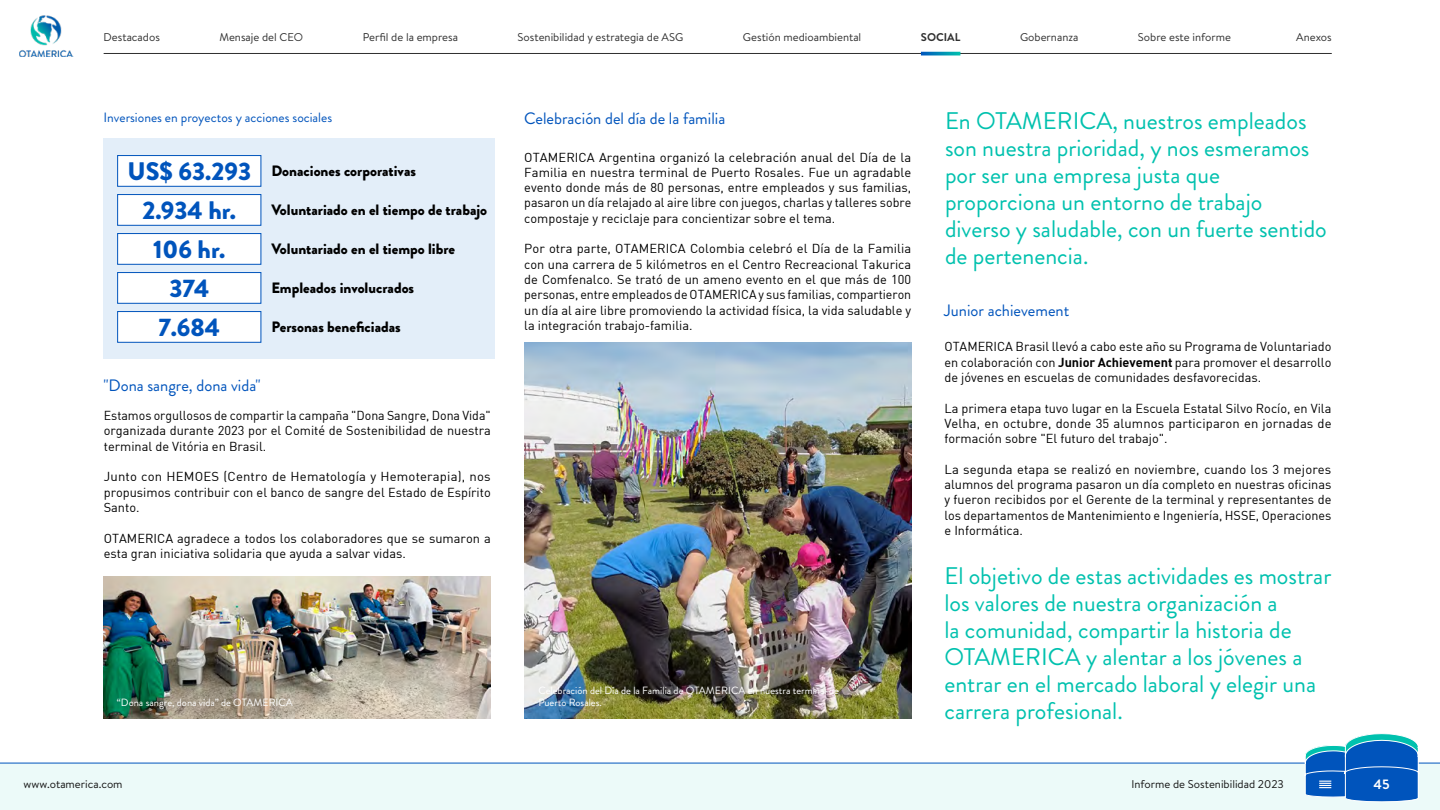
<style>
.page{position:relative;width:1440px;height:810px;background:#fff}
.page>*{position:absolute;margin:0;border:0;box-sizing:border-box;transform-origin:0 0}
.t1{font:900 25.35px/39px "Brandon Grotesque";color:#0054bc;text-align:center}
.t2{font:24px/27px "Brandon Grotesque";color:#00c1ae}
.t3{font:16.5px "Brandon Grotesque";color:#0054bc}
.t4{font:900 15px "Brandon Grotesque";color:#000}
.t5{font:13.5px "Brandon Grotesque";color:#0054bc}
.t6{font:700 13.5px "Brandon Text";color:#fff}
.t7{font:12.75px/15.3px "DIN";color:#000;text-align:justify}
.t8{font:11.25px "Brandon Text";color:#2f2f2f}
.t9{font:11.25px "Brandon Text";color:#131313}
.t10{font:700 11.25px "Brandon Text";color:#2f2f2f}
.t11{font:10.5px "Brandon Grotesque";color:#fff}
.s1{font-family:"DIN Bold"}
</style>
<div class="page">
<div style="left:0;top:763px;width:1440px;height:47px;background:#ecfaf9"></div>
<hr style="left:0;top:763px;width:1440px;height:1px;background:#0054bc">
<hr style="left:104px;top:53px;width:1228px;height:1px;background:#2f2f2f">
<img style="left:19px;top:15px;width:54px;height:42px">
<svg style="left:1304px;top:733px;width:115px;height:69px"></svg>
<hr style="left:921px;top:52px;width:39px;height:3px;background:#fff">
<div style="left:104px;top:138px;width:391px;height:221px;background:#e3eef9"></div>
<div style="left:117px;top:155px;width:144px;height:32px;background:#fff;border:1px solid #0054bc"></div>
<div style="left:117px;top:233px;width:144px;height:32px;background:#fff;border:1px solid #0054bc"></div>
<div style="left:117px;top:194px;width:144px;height:32px;background:#fff;border:1px solid #0054bc"></div>
<div style="left:117px;top:272px;width:144px;height:32px;background:#fff;border:1px solid #0054bc"></div>
<div style="left:117px;top:311px;width:144px;height:32px;background:#fff;border:1px solid #0054bc"></div>
<img style="left:104px;top:576px;width:387px;height:142px">
<img style="left:524px;top:343px;width:387px;height:375px">
<p class="t8" style="left:104px;top:29px;width:58px">Destacados</p>
<p class="t8" style="left:220px;top:29px;width:85px">Mensaje del CEO</p>
<p class="t8" style="left:363px;top:29px;width:97px">Perfil de la empresa</p>
<p class="t8" style="left:518px;top:29px;width:167px">Sostenibilidad y estrategia de ASG</p>
<p class="t8" style="left:743px;top:29px;width:120px">Gestión medioambiental</p>
<p class="t10" style="left:921px;top:29px;width:41px">SOCIAL</p>
<p class="t8" style="left:1020px;top:29px;width:60px">Gobernanza</p>
<p class="t8" style="left:1138px;top:29px;width:95px">Sobre este informe</p>
<p class="t8" style="left:1296px;top:29px;width:37px">Anexos</p>
<p class="t5" style="left:104px;top:108px;width:230px">Inversiones en proyectos y acciones sociales</p>
<p class="t4" style="left:272px;top:160px;width:146px">Donaciones corporativas</p>
<h1 class="t1" style="left:127px;top:152px;width:125px">US$ 63.293</h1>
<h1 class="t1" style="left:142px;top:191px;width:95px">2.934 hr.</h1>
<p class="t4" style="left:272px;top:199px;width:217px">Voluntariado en el tiempo de trabajo</p>
<h1 class="t1" style="left:153px;top:230px;width:74px">106 hr.</h1>
<p class="t4" style="left:272px;top:238px;width:185px">Voluntariado en el tiempo libre</p>
<h1 class="t1" style="left:158px;top:269px;width:63px">374<br>7.684</h1>
<p class="t4" style="left:272px;top:277px;width:144px">Empleados involucrados</p>
<p class="t4" style="left:272px;top:316px;width:131px">Personas beneficiadas</p>
<p class="t3" style="left:104px;top:374px;width:159px">"Dona sangre, dona vida"</p>
<p class="t7" style="left:104px;top:408px;width:389px">Estamos orgullosos de compartir la campaña "Dona Sangre, Dona Vida" organizada durante 2023 por el Comité de Sostenibilidad de nuestra terminal de Vitória en Brasil.</p>
<p class="t7" style="left:104px;top:469px;width:389px">Junto con HEMOES (Centro de Hematología y Hemoterapia), nos propusimos contribuir con el banco de sangre del Estado de Espírito Santo.</p>
<p class="t7" style="left:104px;top:530px;width:389px">OTAMERICA agradece a todos los colaboradores que se sumaron a esta gran iniciativa solidaria que ayuda a salvar vidas.</p>
<p class="t3" style="left:524px;top:107px;width:203px">Celebración del día de la familia</p>
<p class="t7" style="left:524px;top:149px;width:389px">OTAMERICA Argentina organizó la celebración anual del Día de la Familia en nuestra terminal de Puerto Rosales. Fue un agradable evento donde más de 80 personas, entre empleados y sus familias, pasaron un día relajado al aire libre con juegos, charlas y talleres sobre compostaje y reciclaje para concientizar sobre el tema.</p>
<p class="t7" style="left:524px;top:241px;width:389px">Por otra parte, OTAMERICA Colombia celebró el Día de la Familia con una carrera de 5 kilómetros en el Centro Recreacional Takurica de Comfenalco. Se trató de un ameno evento en el que más de 100 personas, entre empleados de OTAMERICA y sus familias, compartieron un día al aire libre promoviendo la actividad física, la vida saludable y la integración trabajo-familia.</p>
<p class="t11" style="left:538px;top:683px;width:302px">Celebración del Día de la Familia de OTAMERICA en nuestra terminal de</p>
<p class="t11" style="left:117px;top:696px;width:177px">“Dona sangre, dona vida” de OTAMERICA</p>
<p class="t11" style="left:538px;top:696px;width:65px">Puerto Rosales.</p>
<h2 class="t2" style="left:945px;top:108px;width:383px">En OTAMERICA, nuestros empleados son nuestra prioridad, y nos esmeramos por ser una empresa justa que proporciona un entorno de trabajo diverso y saludable, con un fuerte sentido de pertenencia.</h2>
<p class="t3" style="left:944px;top:299px;width:127px">Junior achievement</p>
<p class="t7" style="left:944px;top:339px;width:389px">OTAMERICA Brasil llevó a cabo este año su Programa de Voluntariado en colaboración con <span class="s1">Junior Achievement</span> para promover el desarrollo de jóvenes en escuelas de comunidades desfavorecidas.</p>
<p class="t7" style="left:944px;top:400px;width:389px">La primera etapa tuvo lugar en la Escuela Estatal Silvo Rocío, en Vila Velha, en octubre, donde 35 alumnos participaron en jornadas de formación sobre "El futuro del trabajo".</p>
<p class="t7" style="left:944px;top:461px;width:389px">La segunda etapa se realizó en noviembre, cuando los 3 mejores alumnos del programa pasaron un día completo en nuestras oficinas y fueron recibidos por el Gerente de la terminal y representantes de los departamentos de Mantenimiento e Ingeniería, HSSE, Operaciones e Informática.</p>
<h2 class="t2" style="left:944px;top:562px;width:388px">El objetivo de estas actividades es mostrar los valores de nuestra organización a<br>la comunidad, compartir la historia de OTAMERICA y alentar a los jóvenes a entrar en el mercado laboral y elegir una carrera profesional.</h2>
<p class="t9" style="left:24px;top:777px;width:101px">www.otamerica.com</p>
<p class="t9" style="left:1132px;top:777px;width:154px">Informe de Sostenibilidad 2023</p>
<p class="t6" style="left:1374px;top:774px;width:18px">45</p>
</div>
